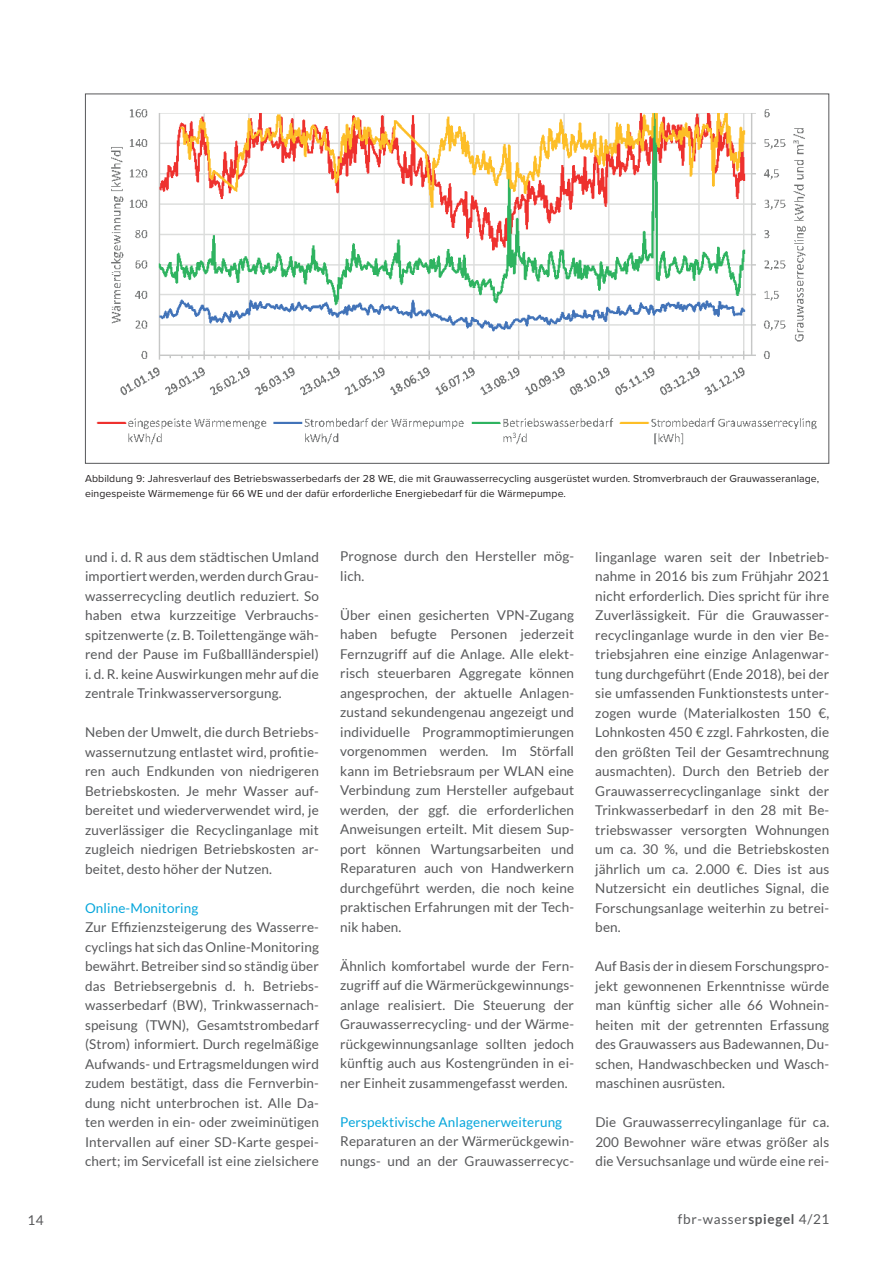
<style>
.page{position:relative;width:893px;height:1263px;background:#fff}
.page>*{position:absolute;margin:0;border:0;box-sizing:border-box;transform-origin:0 0}
.t1{font:13.5px/19.5px "Lato";letter-spacing:.01em;color:#57585a;text-align:justify}
.t2{font:13.5px "Lato";letter-spacing:.01em;color:#05a6db}
.t3{font:13.5px "Lato";letter-spacing:.05em;color:#57585a}
.t4{font:10.5px/15px "Proxima Nova";letter-spacing:.01em;color:#231f20}
.s1{font-weight:700}
</style>
<div class="page">
<img style="left:96px;top:109px;width:721px;height:336px">
<p class="t4" style="left:85px;top:472px;width:736px">Abbildung 9: Jahresverlauf des Betriebswasserbedarfs der 28 WE, die mit Grauwasserrecycling ausgerüstet wurden. Stromverbrauch der Grauwasseranlage, eingespeiste Wärmemenge für 66 WE und der dafür erforderliche Energiebedarf für die Wärmepumpe.</p>
<p class="t1" style="left:85px;top:547px;width:235px">und i. d. R aus dem städtischen Umland importiert werden, werden durch Grau&shy;wasserrecycling deutlich reduziert. So haben etwa kurzzeitige Verbrauchs&shy;spitzenwerte (z. B. Toilettengänge wäh&shy;rend der Pause im Fußballländerspiel) i. d. R. keine Auswirkungen mehr auf die zentrale Trinkwasserversorgung.</p>
<p class="t1" style="left:85px;top:722px;width:235px">Neben der Umwelt, die durch Betriebs&shy;wassernutzung entlastet wird, pro昀椀tie&shy;ren auch Endkunden von niedrigeren Betriebskosten. Je mehr Wasser auf&shy;bereitet und wiederverwendet wird, je zuverlässiger die Recyclinganlage mit zugleich niedrigen Betriebskosten ar&shy;beitet, desto höher der Nutzen.</p>
<p class="t2" style="left:85px;top:900px;width:115px">Online-Monitoring</p>
<p class="t1" style="left:85px;top:917px;width:235px">Zur Ef昀椀zienzsteigerung des Wasserre&shy;cyclings hat sich das Online-Monitoring bewährt. Betreiber sind so ständig über das Betriebsergebnis d. h. Betriebs&shy;wasserbedarf (BW), Trinkwassernach&shy;speisung (TWN), Gesamtstrombedarf (Strom) informiert. Durch regelmäßige Aufwands- und Ertragsmeldungen wird zudem bestätigt, dass die Fernverbin&shy;dung nicht unterbrochen ist. Alle Da&shy;ten werden in ein- oder zweiminütigen Intervallen auf einer SD-Karte gespei&shy;chert; im Servicefall ist eine zielsichere</p>
<p class="t1" style="left:340px;top:547px;width:235px">Prognose durch den Hersteller mög&shy;lich.</p>
<p class="t1" style="left:340px;top:605px;width:235px">Über einen gesicherten VPN-Zugang haben befugte Personen jederzeit Fernzugriff auf die Anlage. Alle elekt&shy;risch steuerbaren Aggregate können angesprochen, der aktuelle Anlagen&shy;zustand sekundengenau angezeigt und individuelle Programmoptimierungen vorgenommen werden. Im Störfall kann im Betriebsraum per WLAN eine Verbindung zum Hersteller aufgebaut werden, der ggf. die erforderlichen Anweisungen erteilt. Mit diesem Sup&shy;port können Wartungsarbeiten und Reparaturen auch von Handwerkern durchgeführt werden, die noch keine praktischen Erfahrungen mit der Tech&shy;nik haben.</p>
<p class="t1" style="left:340px;top:956px;width:235px">Ähnlich komfortabel wurde der Fern&shy;zugriff auf die Wärmerückgewinnungs&shy;anlage realisiert. Die Steuerung der Grauwasserrecycling- und der Wärme&shy;rückgewinnungsanlage sollten jedoch künftig auch aus Kostengründen in ei&shy;ner Einheit zusammengefasst werden.</p>
<p class="t2" style="left:340px;top:1115px;width:223px">Perspektivische Anlagenerweiterung</p>
<p class="t1" style="left:340px;top:1132px;width:235px">Reparaturen an der Wärmerückgewin&shy;nungs- und an der Grauwasserrecyc-</p>
<p class="t1" style="left:595px;top:547px;width:235px">linganlage waren seit der Inbetrieb&shy;nahme in 2016 bis zum Frühjahr 2021 nicht erforderlich. Dies spricht für ihre Zuverlässigkeit. Für die Grauwasser&shy;recyclinganlage wurde in den vier Be&shy;triebsjahren eine einzige Anlagenwar&shy;tung durchgeführt (Ende 2018), bei der sie umfassenden Funktionstests unter&shy;zogen wurde (Materialkosten 150 €, Lohnkosten 450 € zzgl. Fahrkosten, die den größten Teil der Gesamtrechnung ausmachten). Durch den Betrieb der Grauwasserrecyclinganlage sinkt der Trinkwasserbedarf in den 28 mit Be&shy;triebswasser versorgten Wohnungen um ca. 30 %, und die Betriebskosten jährlich um ca. 2.000 €. Dies ist aus Nutzersicht ein deutliches Signal, die Forschungsanlage weiterhin zu betrei&shy;ben.</p>
<p class="t1" style="left:595px;top:956px;width:235px">Auf Basis der in diesem Forschungspro&shy;jekt gewonnenen Erkenntnisse würde man künftig sicher alle 66 Wohnein&shy;heiten mit der getrennten Erfassung des Grauwassers aus Badewannen, Du&shy;schen, Handwaschbecken und Wasch&shy;maschinen ausrüsten.</p>
<p class="t1" style="left:595px;top:1112px;width:235px">Die Grauwasserrecylinganlage für ca.<br>200 Bewohner wäre etwas größer als die Versuchsanlage und würde eine rei-</p>
<p class="t1" style="left:27px;top:1210px;width:18px">14</p>
<p class="t3" style="left:678px;top:1211px;width:153px">fbr-wasser<span class="s1">spiegel</span> 4/21</p>
</div>
